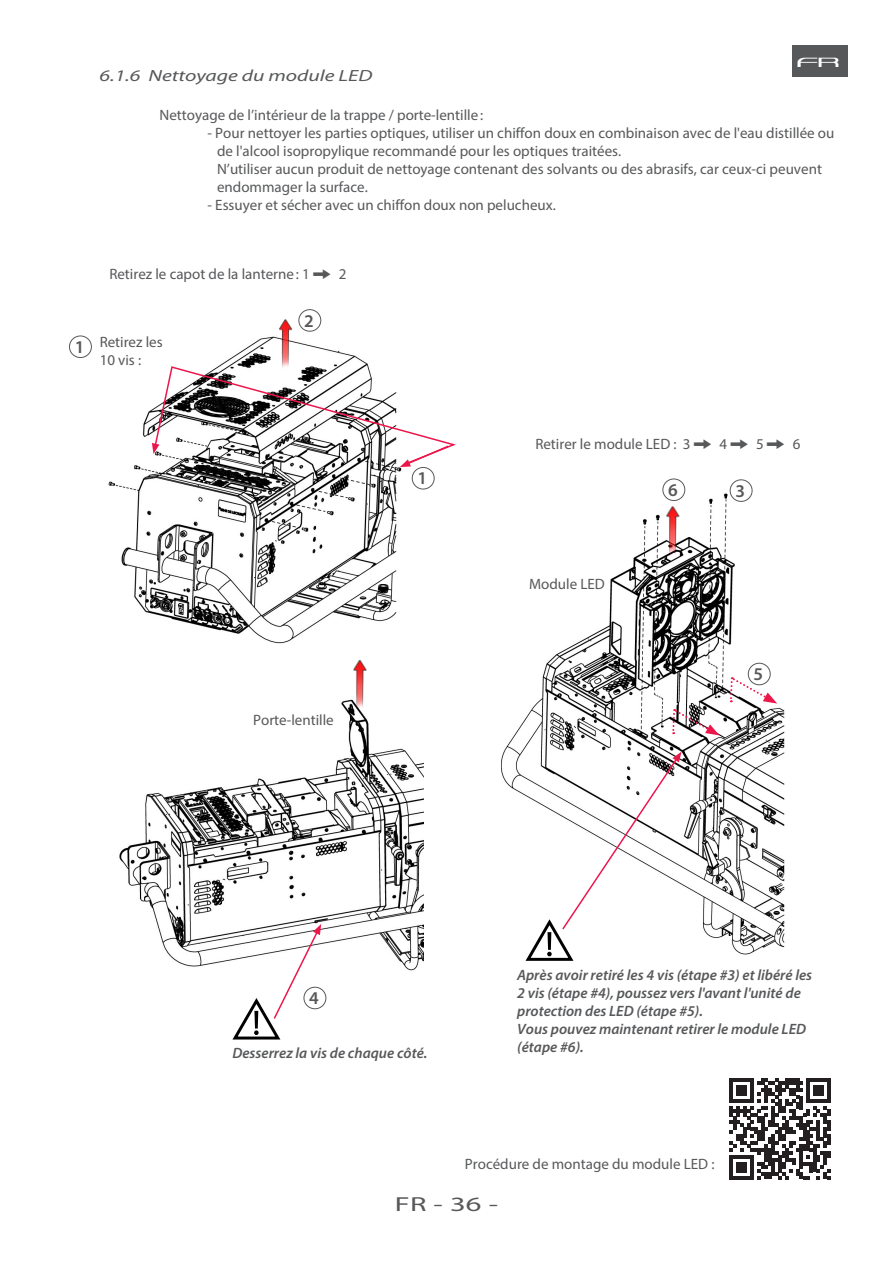
<style>
.page{position:relative;width:893px;height:1263px;background:#fff}
.page>*{position:absolute;margin:0;border:0;box-sizing:border-box;transform-origin:0 0}
.t1{font:20.4px "Myriad Pro";color:#57585a;scale:1.5 1}
.t2{font:19.2px "Vandiana Platin Lite";color:#fff;scale:1.5 1}
.t3{font:600 18px "Myriad Pro";color:#57585a}
.SUB_TITLE_3{font:italic 16.2px "Myriad Pro";color:#57585a;scale:1.33 1}
.Sub-Tab_n2{font:15px "Myriad Pro";color:#57585a}
.t4{font:italic 600 15px/18px "Myriad Pro";color:#57585a}
.s1{font-family:"Follow The Arrow"}
</style>
<div class="page">
<div style="left:792px;top:45px;width:55px;height:32px;background:#57585a"></div>
<img style="left:108px;top:326px;width:315px;height:645px">
<img style="left:501px;top:479px;width:284px;height:476px">
<img style="left:344px;top:646px;width:34px;height:71px">
<img style="left:656px;top:493px;width:35px;height:70px">
<img style="left:269px;top:311px;width:35px;height:54px">
<svg style="left:729px;top:676px;width:48px;height:27px"></svg>
<svg style="left:671px;top:708px;width:48px;height:27px"></svg>
<svg style="left:152px;top:365px;width:304px;height:102px"></svg>
<svg style="left:525px;top:751px;width:156px;height:210px"></svg>
<svg style="left:232px;top:924px;width:89px;height:115px"></svg>
<svg style="left:729px;top:1078px;width:102px;height:101px"></svg>
<div style="left:730px;top:479px;width:22px;height:23px;border:1px solid #57585a;border-radius:50%"></div>
<div style="left:748px;top:663px;width:23px;height:22px;border:1px solid #57585a;border-radius:50%"></div>
<div style="left:662px;top:479px;width:23px;height:22px;border:1px solid #57585a;border-radius:50%"></div>
<div style="left:69px;top:336px;width:23px;height:22px;border:1px solid #57585a;border-radius:50%"></div>
<div style="left:298px;top:309px;width:23px;height:23px;border:1px solid #57585a;border-radius:50%"></div>
<div style="left:412px;top:467px;width:23px;height:22px;border:1px solid #57585a;border-radius:50%"></div>
<div style="left:304px;top:987px;width:22px;height:22px;border:1px solid #57585a;border-radius:50%"></div>
<p class="t2" style="left:796px;top:54px;width:30px">FR</p>
<p class="SUB_TITLE_3" style="left:99px;top:65px;width:207px">6.1.6 Nettoyage du module LED</p>
<p class="Sub-Tab_n2" style="left:159px;top:106px;width:325px">Nettoyage de l’intérieur de la trappe / porte-lentille:</p>
<p class="Sub-Tab_n2" style="left:207px;top:124px;width:628px">- Pour nettoyer les parties optiques, utiliser un chiffon doux en combinaison avec de l'eau distillée ou</p>
<p class="Sub-Tab_n2" style="left:217px;top:142px;width:406px">de l'alcool isopropylique recommandé pour les optiques traitées.</p>
<p class="Sub-Tab_n2" style="left:217px;top:160px;width:606px">N’utiliser aucun produit de nettoyage contenant des solvants ou des abrasifs, car ceux-ci peuvent</p>
<p class="Sub-Tab_n2" style="left:217px;top:178px;width:152px">endommager la surface.</p>
<p class="Sub-Tab_n2" style="left:207px;top:196px;width:350px">- Essuyer et sécher avec un chiffon doux non pelucheux.</p>
<p class="t3" style="left:75px;top:335px;width:11px">1</p>
<p class="Sub-Tab_n2" style="left:109px;top:265px;width:239px">Retirez le capot de la lanterne: 1 <span class="s1">T</span> 2</p>
<p class="Sub-Tab_n2" style="left:100px;top:333px;width:65px">Retirez les</p>
<p class="Sub-Tab_n2" style="left:100px;top:351px;width:43px">10 vis :</p>
<p class="t3" style="left:304px;top:309px;width:11px">2</p>
<p class="t3" style="left:418px;top:467px;width:11px">1</p>
<p class="Sub-Tab_n2" style="left:535px;top:435px;width:266px">Retirer le module LED : 3 <span class="s1">T</span> 4 <span class="s1">T</span> 5 <span class="s1">T</span> 6</p>
<p class="t3" style="left:668px;top:478px;width:11px">6</p>
<p class="t3" style="left:735px;top:479px;width:11px">3</p>
<p class="Sub-Tab_n2" style="left:253px;top:711px;width:82px">Porte-lentille</p>
<p class="Sub-Tab_n2" style="left:529px;top:574px;width:77px">Module LED</p>
<p class="t3" style="left:754px;top:663px;width:11px">5</p>
<p class="t3" style="left:309px;top:987px;width:11px">4</p>
<p class="t4" style="left:232px;top:1044px;width:196px">Desserrez la vis de chaque côté.</p>
<p class="t4" style="left:517px;top:966px;width:297px">Après avoir retiré les 4 vis (étape #3) et libéré les<br>2 vis (étape #4), poussez vers l'avant l'unité de protection des LED (étape #5).</p>
<p class="t4" style="left:517px;top:1020px;width:290px">Vous pouvez maintenant retirer le module LED (étape #6).</p>
<p class="Sub-Tab_n2" style="left:465px;top:1155px;width:251px">Procédure de montage du module LED :</p>
<h1 class="t1" style="left:395px;top:1191px;width:70px">FR - 36 -</h1>
</div>
